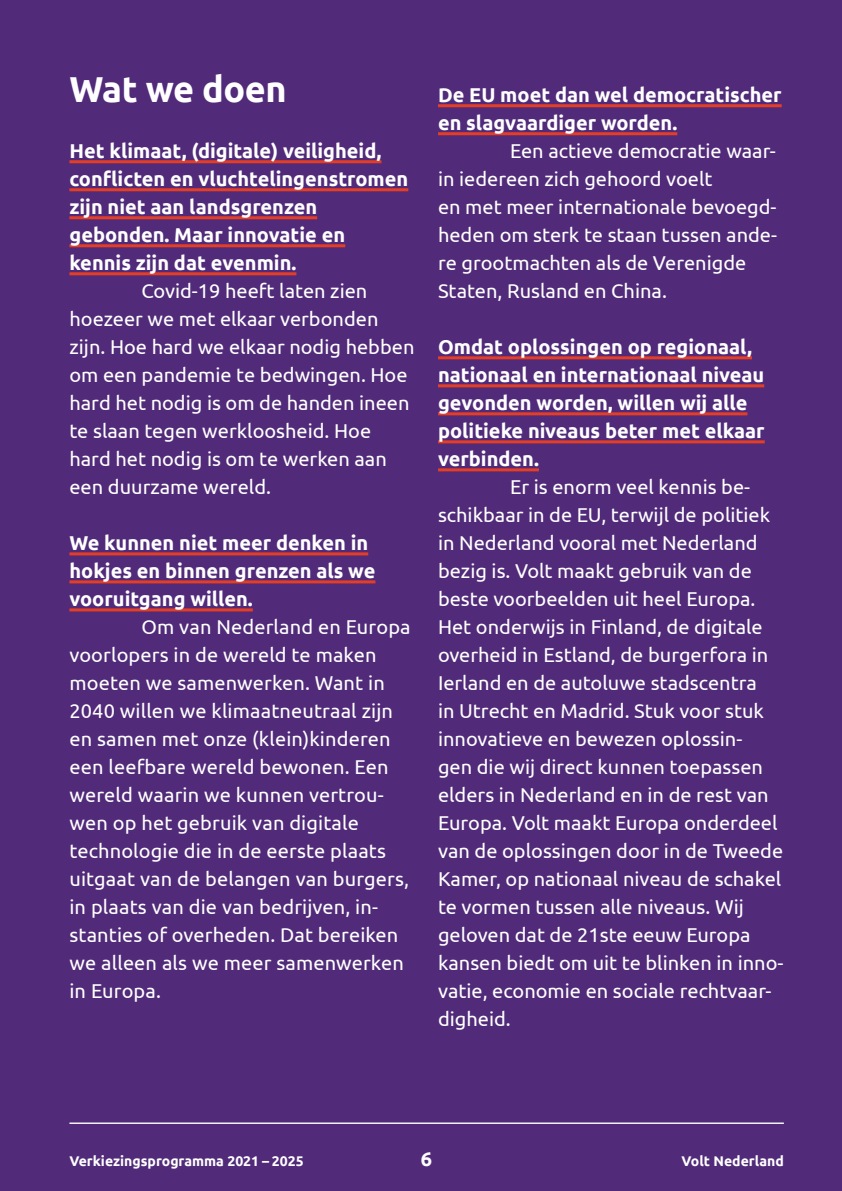
<style>
.page{position:relative;width:842px;height:1191px;background:#512b7a}
.page>*{position:absolute;margin:0;border:0;box-sizing:border-box;transform-origin:0 0}
.t1{font:700 36px "Ubuntu";letter-spacing:-.01em;color:#fff}
.t2{font:20px/28px "Ubuntu";color:#fff}
.t3{font:700 20px/28px "Ubuntu";color:#fff}
.t4{font:700 14px "Ubuntu";color:#fff}
</style>
<div class="page">
<hr style="left:69px;top:160px;width:312px;height:3px;background:#e63e24">
<hr style="left:69px;top:188px;width:339px;height:3px;background:#e63e24">
<hr style="left:69px;top:216px;width:248px;height:3px;background:#e63e24">
<hr style="left:69px;top:244px;width:276px;height:3px;background:#e63e24">
<hr style="left:69px;top:272px;width:227px;height:3px;background:#e63e24">
<hr style="left:69px;top:552px;width:299px;height:3px;background:#e63e24">
<hr style="left:69px;top:580px;width:306px;height:3px;background:#e63e24">
<hr style="left:69px;top:608px;width:184px;height:3px;background:#e63e24">
<hr style="left:438px;top:104px;width:344px;height:3px;background:#e63e24">
<hr style="left:438px;top:132px;width:239px;height:3px;background:#e63e24">
<hr style="left:438px;top:356px;width:314px;height:3px;background:#e63e24">
<hr style="left:438px;top:384px;width:326px;height:3px;background:#e63e24">
<hr style="left:438px;top:412px;width:309px;height:3px;background:#e63e24">
<hr style="left:438px;top:440px;width:327px;height:3px;background:#e63e24">
<hr style="left:438px;top:468px;width:101px;height:3px;background:#e63e24">
<hr style="left:69px;top:1122px;width:715px;height:2px;background:#fff">
<h1 class="t1" style="left:69px;top:67px;width:219px">Wat we doen</h1>
<p class="t3" style="left:69px;top:136px;width:340px">Het klimaat, (digitale) veiligheid, conflicten en vluchtelingenstromen zijn niet aan landsgrenzen gebonden. Maar innovatie en kennis zijn dat evenmin.</p>
<p class="t2" style="left:69px;top:276px;width:346px;text-indent:72px">Covid-19 heeft laten zien hoezeer we met elkaar verbonden zijn. Hoe hard we elkaar nodig hebben om een pandemie te bedwingen. Hoe hard het nodig is om de handen ineen te slaan tegen werkloosheid. Hoe hard het nodig is om te werken aan een duurzame wereld.</p>
<p class="t3" style="left:69px;top:528px;width:307px">We kunnen niet meer denken in hokjes en binnen grenzen als we vooruitgang willen.</p>
<p class="t2" style="left:69px;top:612px;width:343px;text-indent:72px">Om van Nederland en Europa voorlopers in de wereld te maken moeten we samenwerken. Want in<br>2040 willen we klimaatneutraal zijn en samen met onze (klein)kinderen een leefbare wereld bewonen. Een wereld waarin we kunnen vertrou&shy;wen op het gebruik van digitale technologie die in de eerste plaats uitgaat van de belangen van burgers, in plaats van die van bedrijven, in&shy;stanties of overheden. Dat bereiken we alleen als we meer samenwerken in Europa.</p>
<p class="t3" style="left:438px;top:80px;width:345px">De EU moet dan wel democratischer en slagvaardiger worden.</p>
<p class="t2" style="left:438px;top:136px;width:341px;text-indent:72px">Een actieve democratie waar&shy;in iedereen zich gehoord voelt<br>en met meer internationale bevoegd&shy;heden om sterk te staan tussen ande&shy;re grootmachten als de Verenigde<br>Staten, Rusland en China.</p>
<p class="t3" style="left:438px;top:332px;width:328px">Omdat oplossingen op regionaal, nationaal en internationaal niveau gevonden worden, willen wij alle politieke niveaus beter met elkaar verbinden.</p>
<p class="t2" style="left:438px;top:472px;width:347px;text-indent:72px">Er is enorm veel kennis be&shy;schikbaar in de EU, terwijl de politiek in Nederland vooral met Nederland bezig is. Volt maakt gebruik van de beste voorbeelden uit heel Europa.<br>Het onderwijs in Finland, de digitale overheid in Estland, de burgerfora in Ierland en de autoluwe stadscentra<br>in Utrecht en Madrid. Stuk voor stuk innovatieve en bewezen oplossin-<br>gen die wij direct kunnen toepassen elders in Nederland en in de rest van Europa. Volt maakt Europa onderdeel van de oplossingen door in de Tweede Kamer, op nationaal niveau de schakel te vormen tussen alle niveaus. Wij geloven dat de 21ste eeuw Europa kansen biedt om uit te blinken in inno&shy;vatie, economie en sociale rechtvaar&shy;digheid.</p>
<p class="t4" style="left:69px;top:1152px;width:236px">Verkiezingsprogramma 2021 – 2025</p>
<p class="t3" style="left:421px;top:1144px;width:13px">6</p>
<p class="t4" style="left:682px;top:1152px;width:104px">Volt Nederland</p>
</div>
